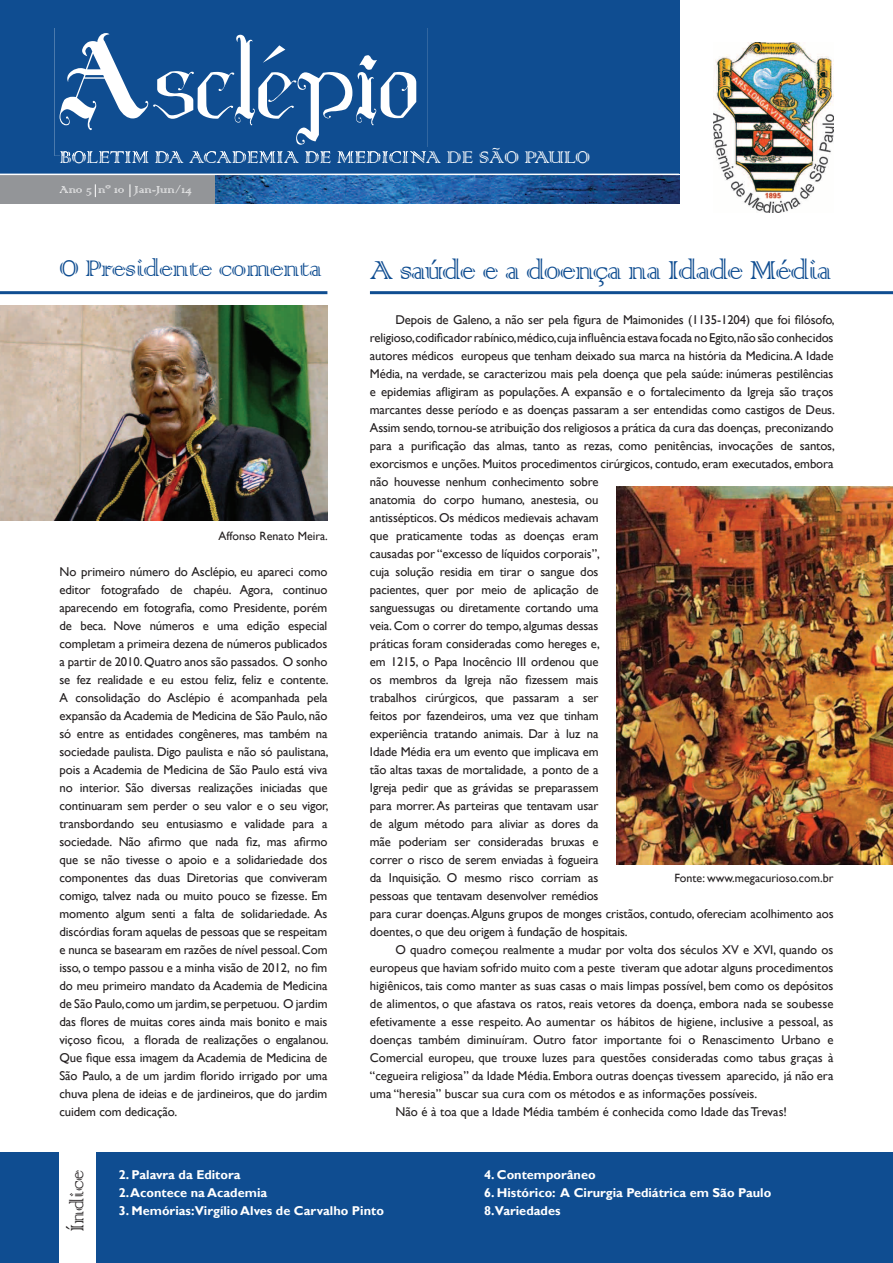
<style>
.page{position:relative;width:893px;height:1263px;background:#fff}
.page>*{position:absolute;margin:0;border:0;box-sizing:border-box;transform-origin:0 0}
.t1{font:34.5px "Colonna";letter-spacing:-.03em;color:#0f4d91}
.t2{font:30px "Colonna";letter-spacing:-.02em;color:#0f4d91}
.t3{font:24px "Colonna";color:#231f20}
.t4{font:22.5px "Colonna";color:#fff}
.t5{font:13.5px "Colonna";color:#fff}
.t6{font:12.75px/18px "Gill Sans";letter-spacing:-.01em;color:#231f20;text-align:justify}
.t7{font:700 12.75px/18px "Gill Sans";color:#fff}
.t8{font:12px "Gill Sans";color:#231f20}
</style>
<div class="page">
<img style="left:214px;top:175px;width:465px;height:29px">
<div style="left:0;top:0;width:679px;height:174px;background:#0f4d91"></div>
<div style="left:0;top:175px;width:214px;height:29px;background:#939598"></div>
<div style="left:0;top:1152px;width:893px;height:111px;background:#0f4d91"></div>
<div style="left:60px;top:1151px;width:36px;height:112px;background:#fff"></div>
<img style="left:713px;top:43px;width:121px;height:170px">
<img style="left:54px;top:28px;width:374px;height:128px">
<img style="left:60px;top:148px;width:368px;height:8px">
<svg style="left:60px;top:33px;width:356px;height:112px"></svg>
<hr style="left:0;top:291px;width:327px;height:3px;background:#0f4d91">
<hr style="left:370px;top:291px;width:523px;height:3px;background:#0f4d91">
<svg style="left:95px;top:184px;width:1px;height:13px"></svg>
<svg style="left:130px;top:184px;width:1px;height:13px"></svg>
<img style="left:0;top:305px;width:327px;height:215px">
<img style="left:617px;top:486px;width:276px;height:378px">
<h3 class="t4" style="left:60px;top:142px;width:532px">BOLETIM DA ACADEMIA DE MEDICINA DE SÃO PAULO</h3>
<p class="t5" style="left:60px;top:181px;width:134px">Ano 5 nº 10 Jan-Jun/14</p>
<h2 class="t2" style="left:60px;top:249px;width:264px">O Presidente comenta</h2>
<p class="t8" style="left:219px;top:529px;width:111px">Affonso Renato Meira.</p>
<p class="t6" style="left:60px;top:563px;width:271px">No primeiro número do Asclépio, eu apareci como editor fotografado de chapéu. Agora, continuo aparecendo em fotografia, como Presidente, porém de beca. Nove números e uma edição especial completam a primeira dezena de números publicados a partir de 2010. Quatro anos são passados. O sonho se fez realidade e eu estou feliz, feliz e contente.<br>A consolidação do Asclépio é acompanhada pela expansão da Academia de Medicina de São Paulo, não só entre as entidades congêneres, mas também na sociedade paulista. Digo paulista e não só paulistana, pois a Academia de Medicina de São Paulo está viva no interior. São diversas realizações iniciadas que continuaram sem perder o seu valor e o seu vigor, transbordando seu entusiasmo e validade para a sociedade. Não afirmo que nada fiz, mas afirmo que se não tivesse o apoio e a solidariedade dos componentes das duas Diretorias que conviveram comigo, talvez nada ou muito pouco se fizesse. Em momento algum senti a falta de solidariedade. As discórdias foram aquelas de pessoas que se respeitam e nunca se basearam em razões de nível pessoal. Com isso, o tempo passou e a minha visão de 2012, no fim do meu primeiro mandato da Academia de Medicina de São Paulo, como um jardim, se perpetuou. O jardim das flores de muitas cores ainda mais bonito e mais viçoso ficou, a florada de realizações o engalanou.<br>Que fique essa imagem da Academia de Medicina de São Paulo, a de um jardim florido irrigado por uma chuva plena de ideias e de jardineiros, que do jardim cuidem com dedicação.</p>
<h1 class="t1" style="left:370px;top:248px;width:463px">A saúde e a doença na Idade Média</h1>
<p class="t6" style="left:370px;top:311px;width:466px;text-align:left;text-indent:26px">Depois de Galeno, a não ser pela figura de Maimonides (1135-1204) que foi filósofo, religioso,codificador rabínico,médico,cuja influência estava focada no Egito,não são conhecidos autores médicos europeus que tenham deixado sua marca na história da Medicina. A Idade Média, na verdade, se caracterizou mais pela doença que pela saúde: inúmeras pestilências e epidemias afligiram as populações. A expansão e o fortalecimento da Igreja são traços marcantes desse período e as doenças passaram a ser entendidas como castigos de Deus.<br>Assim sendo, tornou-se atribuição dos religiosos a prática da cura das doenças, preconizando para a purificação das almas, tanto as rezas, como penitências, invocações de santos, exorcismos e unções. Muitos procedimentos cirúrgicos, contudo, eram executados, embora não houvesse nenhum conhecimento sobre<br>anatomia do corpo humano, anestesia, ou<br>antissépticos. Os médicos medievais achavam<br>que praticamente todas as doenças eram<br>causadas por “excesso de líquidos corporais”,<br>cuja solução residia em tirar o sangue dos<br>pacientes, quer por meio de aplicação de<br>sanguessugas ou diretamente cortando uma<br>veia. Com o correr do tempo, algumas dessas<br>práticas foram consideradas como hereges e,<br>em 1215, o Papa Inocêncio III ordenou que<br>os membros da Igreja não fizessem mais<br>trabalhos cirúrgicos, que passaram a ser<br>feitos por fazendeiros, uma vez que tinham<br>experiência tratando animais. Dar à luz na<br>Idade Média era um evento que implicava em<br>tão altas taxas de mortalidade, a ponto de a<br>Igreja pedir que as grávidas se preparassem<br>para morrer. As parteiras que tentavam usar<br>de algum método para aliviar as dores da<br>mãe poderiam ser consideradas bruxas e<br>correr o risco de serem enviadas à fogueira<br>da Inquisição. O mesmo risco corriam as<br>pessoas que tentavam desenvolver remédios<br>para curar doenças. Alguns grupos de monges cristãos, contudo, ofereciam acolhimento aos doentes, o que deu origem à fundação de hospitais.</p>
<p class="t6" style="left:395px;top:941px;width:439px">O quadro começou realmente a mudar por volta dos séculos XV e XVI, quando os</p>
<p class="t6" style="left:370px;top:959px;width:465px">europeus que haviam sofrido muito com a peste tiveram que adotar alguns procedimentos</p>
<p class="t6" style="left:370px;top:977px;width:465px">higiênicos, tais como manter as suas casas o mais limpas possível, bem como os depósitos</p>
<p class="t6" style="left:370px;top:995px;width:465px">de alimentos, o que afastava os ratos, reais vetores da doença, embora nada se soubesse</p>
<p class="t6" style="left:370px;top:1013px;width:465px">efetivamente a esse respeito. Ao aumentar os hábitos de higiene, inclusive a pessoal, as</p>
<p class="t6" style="left:370px;top:1031px;width:465px">doenças também diminuíram. Outro fator importante foi o Renascimento Urbano e</p>
<p class="t6" style="left:370px;top:1049px;width:465px">Comercial europeu, que trouxe luzes para questões consideradas como tabus graças à</p>
<p class="t6" style="left:370px;top:1067px;width:465px">“cegueira religiosa” da Idade Média. Embora outras doenças tivessem aparecido, já não era</p>
<p class="t6" style="left:370px;top:1085px;width:389px">uma “heresia” buscar sua cura com os métodos e as informações possíveis.</p>
<p class="t6" style="left:395px;top:1103px;width:393px">Não é à toa que a Idade Média também é conhecida como Idade das Trevas!</p>
<p class="t8" style="left:674px;top:871px;width:160px">Fonte: www.megacurioso.com.br</p>
<h3 class="t3" style="left:62px;top:1232px;width:65px;rotate:-90deg">Índice</h3>
<p class="t7" style="left:484px;top:1165px;width:113px">4. Contemporâneo</p>
<p class="t7" style="left:119px;top:1165px;width:123px">2. Palavra da Editora</p>
<p class="t7" style="left:119px;top:1183px;width:150px">2. Acontece na Academia</p>
<p class="t7" style="left:119px;top:1201px;width:267px">3. Memórias:Virgílio Alves de Carvalho Pinto</p>
<p class="t7" style="left:484px;top:1183px;width:289px">6. Histórico: A Cirurgia Pediátrica em São Paulo<br>8.Variedades</p>
</div>
